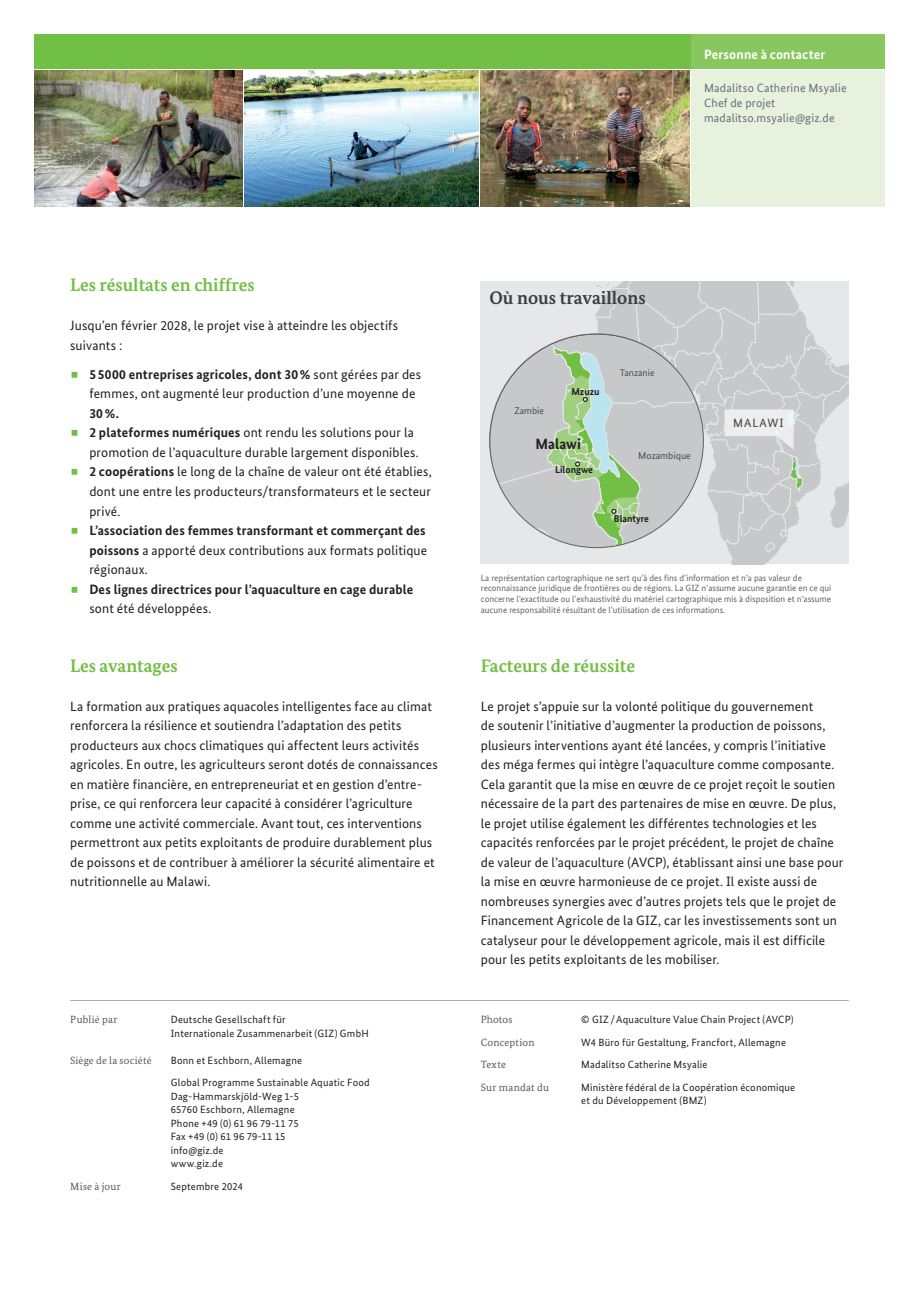
<style>
.page{position:relative;width:919px;height:1289px;background:#fff}
.page>*{position:absolute;margin:0;border:0;box-sizing:border-box;transform-origin:0 0}
.t1{font:700 18.15px "Bundes Serif";color:#3e3e3f}
.t2{font:700 18px "Bundes Serif";color:#71bf44}
.t3{font:700 16.65px "Bundes Sans";letter-spacing:.025em;color:#4b4c4d}
.t4{font:700 14.85px "Bundes Sans";color:#231f20}
.t5{font:13.5px/19.5px "Bundes Sans";letter-spacing:.01em;color:#231f20}
.t6{font:700 13.5px/19.5px "Bundes Sans";letter-spacing:.01em;color:#231f20;text-align:justify}
.t7{font:700 13.5px "Bundes Sans";letter-spacing:.01em;color:#fff}
.t8{font:12px/15px "Bundes Sans";letter-spacing:.015em;color:#6c6d70}
.t9{font:12px "Bundes Sans";letter-spacing:.085em;color:#3e3e3f}
.t10{font:10.5px/13.5px "Bundes Sans";letter-spacing:.02em;color:#231f20}
.t11{font:10.5px "Bundes Serif";letter-spacing:.02em;color:#57585a}
.t12{font:9.9px "Bundes Sans";color:#4b4c4d}
.t13{font:700 9.9px "Bundes Sans";color:#231f20}
.t14{font:9.75px "Bundes Sans";color:#4b4c4d}
.t15{font:9px/10.8px "Bundes Sans";color:#636366}
.t16{font:9px "Bundes Sans";color:#4b4c4d}
.t17{font:700 9px "Bundes Sans";color:#231f20}
.s1{color:#71bf44}
.s2{font-weight:700}
.s3{font-weight:400}
</style>
<div class="page">
<hr style="left:70px;top:1000px;width:778px;height:1px;background:#aaabaf">
<div style="left:34px;top:34px;width:657px;height:34px;background:#71bf44"></div>
<div style="left:691px;top:34px;width:193px;height:34px;background:#88c75d"></div>
<div style="left:691px;top:70px;width:193px;height:136px;background:#e7f2de"></div>
<img style="left:244px;top:70px;width:234px;height:136px">
<img style="left:480px;top:70px;width:209px;height:136px">
<img style="left:34px;top:70px;width:208px;height:136px">
<div style="left:480px;top:281px;width:368px;height:283px;background:#e6e7e9"></div>
<svg style="left:489px;top:281px;width:359px;height:283px"></svg>
<div style="left:510px;top:402px;width:38px;height:16px;background:#c7c8ca"></div>
<div style="left:615px;top:364px;width:43px;height:16px;background:#c7c8ca"></div>
<p class="t7" style="left:704px;top:46px;width:123px">Personne à contacter</p>
<p class="t8" style="left:704px;top:80px;width:144px">Madalitso Catherine Msyalie<br>Chef de projet madalitso.msyalie@giz.de</p>
<h2 class="t2" style="left:70px;top:274px;width:186px">Les résultats en chiffres</h2>
<p class="t5" style="left:70px;top:315px;width:329px">Jusqu’en février 2028, le projet vise à atteindre les objectifs suivants :</p>
<p class="t5" style="left:89px;top:364px;width:333px;text-indent:-19px"><span class="s1">▪</span> <span class="s2">5 5000 entreprises agricoles, dont 30 %</span> sont gérées par des femmes, ont augmenté leur production d’une moyenne de</p>
<p class="t6" style="left:89px;top:403px;width:31px">30 %.</p>
<p class="t5" style="left:89px;top:423px;width:331px;text-indent:-19px"><span class="s1">▪</span> <span class="s2">2 plateformes numériques</span> ont rendu les solutions pour la promotion de l’aquaculture durable largement disponibles.</p>
<p class="t5" style="left:89px;top:462px;width:344px;text-align:justify;text-indent:-19px"><span class="s1">▪</span> <span class="s2">2 coopérations</span> le long de la chaîne de valeur ont été établies, dont une entre les producteurs/transformateurs et le secteur privé.</p>
<p class="t6" style="left:89px;top:520px;width:339px;text-indent:-19px"><span class="s1">▪</span> L’association des femmes transformant et commerçant des poissons <span class="s3">a apporté deux contributions aux formats politique régionaux.</span></p>
<p class="t6" style="left:89px;top:579px;width:325px;text-indent:-19px"><span class="s1">▪</span> Des lignes directrices pour l’aquaculture en cage durable <span class="s3">sont été développées.</span></p>
<p class="t3" style="left:360px;top:417px;width:67px">MALAWI</p>
<h2 class="t2" style="left:70px;top:654px;width:109px">Les avantages</h2>
<p class="t5" style="left:70px;top:696px;width:369px">La formation aux pratiques aquacoles intelligentes face au climat renforcera la résilience et soutiendra l’adaptation des petits producteurs aux chocs climatiques qui affectent leurs activités agricoles. En outre, les agriculteurs seront dotés de connaissances en matière financière, en entrepreneuriat et en gestion d’entre&shy;prise, ce qui renforcera leur capacité à considérer l’agriculture comme une activité commerciale. Avant tout, ces interventions permettront aux petits exploitants de produire durablement plus de poissons et de contribuer à améliorer la sécurité alimentaire et nutritionnelle au Malawi.</p>
<p class="t11" style="left:70px;top:1013px;width:49px">Publié par</p>
<p class="t10" style="left:171px;top:1012px;width:199px">Deutsche Gesellschaft für<br>Internationale Zusammenarbeit (GIZ) GmbH</p>
<p class="t11" style="left:70px;top:1053px;width:83px">Siège de la société</p>
<p class="t10" style="left:171px;top:1048px;width:200px;line-height:22.5px">Bonn et Eschborn, Allemagne<br>Global Programme Sustainable Aquatic Food</p>
<p class="t10" style="left:171px;top:1089px;width:130px">Dag-Hammarskjöld-Weg 1-5<br>65760 Eschborn, Allemagne<br>Phone +49 (0) 61 96 79-11 75<br>Fax +49 (0) 61 96 79-11 15 info@giz.de<br>www.giz.de</p>
<p class="t11" style="left:70px;top:1179px;width:52px">Mise à jour</p>
<p class="t10" style="left:171px;top:1179px;width:74px">Septembre 2024</p>
<h1 class="t1" style="left:489px;top:287px;width:158px">Où nous travaillons</h1>
<p class="t17" style="left:573px;top:382px;width:27px">Mzuzu</p>
<p class="t6" style="left:540px;top:425px;width:43px">Malawi</p>
<p class="t13" style="left:571px;top:386px;width:29px">Mzuzu</p>
<p class="t12" style="left:510px;top:401px;width:32px">Zambia</p>
<p class="t14" style="left:514px;top:405px;width:31px">Zambie</p>
<p class="t4" style="left:535px;top:435px;width:47px">Malawi</p>
<p class="t13" style="left:555px;top:463px;width:40px">Lilongwe</p>
<p class="t16" style="left:615px;top:363px;width:34px">Tanzania</p>
<p class="t12" style="left:617px;top:365px;width:37px">Tanzania</p>
<p class="t14" style="left:620px;top:366px;width:36px">Tanzanie</p>
<p class="t12" style="left:638px;top:450px;width:54px">Mozambique</p>
<p class="t13" style="left:614px;top:512px;width:37px">Blantyre</p>
<p class="t9" style="left:733px;top:416px;width:52px">MALAWI</p>
<p class="t15" style="left:480px;top:572px;width:352px">La représentation cartographique ne sert qu’à des fins d’information et n’a pas valeur de reconnaissance juridique de frontières ou de régions. La GIZ n’assume aucune garantie en ce qui concerne l’exactitude ou l’exhaustivité du matériel cartographique mis à disposition et n’assume aucune responsabilité résultant de l’utilisation de ces informations.</p>
<h2 class="t2" style="left:480px;top:654px;width:156px">Facteurs de réussite</h2>
<p class="t5" style="left:480px;top:696px;width:364px">Le projet s’appuie sur la volonté politique du gouvernement<br>de soutenir l’initiative d’augmenter la production de poissons, plusieurs interventions ayant été lancées, y compris l’initiative des méga fermes qui intègre l’aquaculture comme composante.<br>Cela garantit que la mise en œuvre de ce projet reçoit le soutien nécessaire de la part des partenaires de mise en œuvre. De plus, le projet utilise également les différentes technologies et les capacités renforcées par le projet précédent, le projet de chaîne de valeur de l’aquaculture (AVCP), établissant ainsi une base pour la mise en œuvre harmonieuse de ce projet. Il existe aussi de nombreuses synergies avec d’autres projets tels que le projet de Financement Agricole de la GIZ, car les investissements sont un catalyseur pour le développement agricole, mais il est difficile pour les petits exploitants de les mobiliser.</p>
<p class="t11" style="left:480px;top:1013px;width:33px">Photos</p>
<p class="t10" style="left:581px;top:1012px;width:214px">© GIZ / Aquaculture Value Chain Project (AVCP)</p>
<p class="t11" style="left:480px;top:1035px;width:55px">Conception</p>
<p class="t10" style="left:581px;top:1035px;width:206px">W4 Büro für Gestaltung, Francfort, Allemagne</p>
<p class="t11" style="left:480px;top:1058px;width:27px">Texte</p>
<p class="t10" style="left:581px;top:1057px;width:128px">Madalitso Catherine Msyalie</p>
<p class="t11" style="left:480px;top:1080px;width:70px">Sur mandat du</p>
<p class="t10" style="left:581px;top:1080px;width:215px">Ministère fédéral de la Coopération économique et du Développement (BMZ)</p>
</div>
